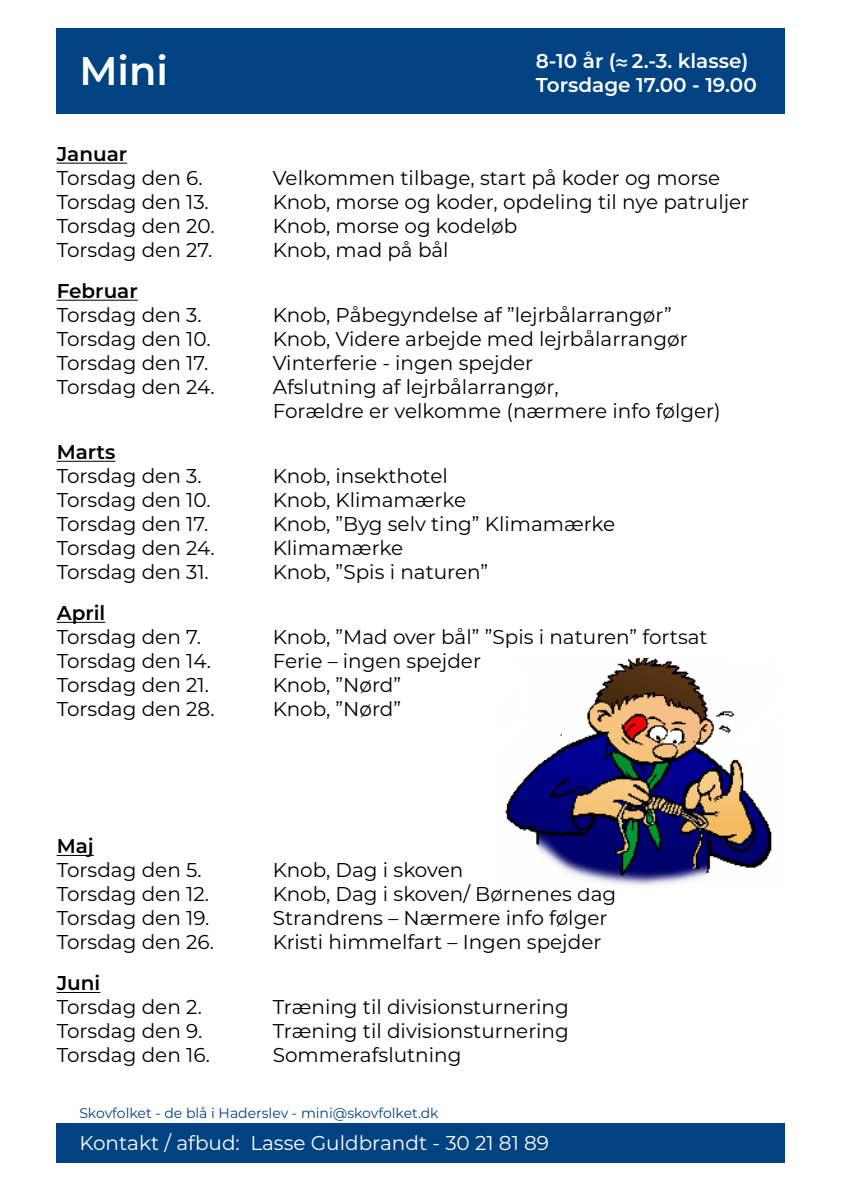
<style>
.page{position:relative;width:842px;height:1191px;background:#fff}
.page>*{position:absolute;margin:0;border:0;box-sizing:border-box;transform-origin:0 0}
.t1{font:600 40px "Montserrat";color:#fff}
.t2{font:20px/24px "Montserrat";color:#000}
.t3{font:600 20px/24px "Montserrat";color:#fff}
.t4{font:20px "Montserrat";color:#fff}
.t5{font:600 20px "Montserrat";color:#000}
.t6{font:14px "Montserrat";color:#004282}
.s1{font-family:"Myriad Pro";font-weight:700}
</style>
<div class="page">
<div style="left:57px;top:28px;width:728px;height:85px;background:#004282"></div>
<div style="left:57px;top:1123px;width:728px;height:39px;background:#004282"></div>
<hr style="left:57px;top:163px;width:70px;height:1px;background:#000">
<hr style="left:57px;top:300px;width:81px;height:1px;background:#000">
<hr style="left:57px;top:461px;width:58px;height:1px;background:#000">
<hr style="left:57px;top:622px;width:48px;height:1px;background:#000">
<hr style="left:57px;top:855px;width:37px;height:1px;background:#000">
<hr style="left:57px;top:992px;width:43px;height:1px;background:#000">
<img style="left:505px;top:658px;width:268px;height:228px">
<h1 class="t1" style="left:79px;top:42px;width:90px">Mini</h1>
<p class="t3" style="left:536px;top:48px;width:222px">8-10 år (<span class="s1">≈</span> 2.-3. klasse)<br>Torsdage 17.00 - 19.00</p>
<p class="t5" style="left:57px;top:140px;width:72px">Januar</p>
<p class="t2" style="left:57px;top:165px;width:148px">Torsdag den 6.</p>
<p class="t2" style="left:273px;top:165px;width:449px">Velkommen tilbage, start på koder og morse</p>
<p class="t2" style="left:57px;top:189px;width:154px">Torsdag den 13.</p>
<p class="t2" style="left:273px;top:189px;width:478px">Knob, morse og koder, opdeling til nye patruljer</p>
<p class="t2" style="left:57px;top:213px;width:159px">Torsdag den 20.</p>
<p class="t2" style="left:273px;top:213px;width:246px">Knob, morse og kodeløb</p>
<p class="t2" style="left:57px;top:237px;width:157px">Torsdag den 27.</p>
<p class="t2" style="left:273px;top:237px;width:177px">Knob, mad på bål</p>
<p class="t5" style="left:57px;top:277px;width:83px">Februar</p>
<p class="t2" style="left:57px;top:302px;width:146px">Torsdag den 3.</p>
<p class="t2" style="left:273px;top:302px;width:401px">Knob, Påbegyndelse af ”lejrbålarrangør”</p>
<p class="t2" style="left:57px;top:326px;width:155px">Torsdag den 10.</p>
<p class="t2" style="left:273px;top:326px;width:417px">Knob, Videre arbejde med lejrbålarrangør</p>
<p class="t2" style="left:57px;top:350px;width:153px">Torsdag den 17.</p>
<p class="t2" style="left:273px;top:350px;width:262px">Vinterferie - ingen spejder</p>
<p class="t2" style="left:57px;top:374px;width:160px">Torsdag den 24.</p>
<p class="t2" style="left:273px;top:374px;width:449px">Afslutning af lejrbålarrangør,<br>Forældre er velkomme (nærmere info følger)</p>
<p class="t5" style="left:57px;top:438px;width:60px">Marts</p>
<p class="t2" style="left:57px;top:463px;width:146px">Torsdag den 3.</p>
<p class="t2" style="left:273px;top:463px;width:177px">Knob, insekthotel</p>
<p class="t2" style="left:57px;top:487px;width:155px">Torsdag den 10.</p>
<p class="t2" style="left:273px;top:487px;width:195px">Knob, Klimamærke</p>
<p class="t2" style="left:57px;top:511px;width:153px">Torsdag den 17.</p>
<p class="t2" style="left:273px;top:511px;width:344px">Knob, ”Byg selv ting” Klimamærke</p>
<p class="t2" style="left:57px;top:535px;width:160px">Torsdag den 24.</p>
<p class="t2" style="left:273px;top:535px;width:132px">Klimamærke</p>
<p class="t2" style="left:57px;top:559px;width:154px">Torsdag den 31.</p>
<p class="t2" style="left:273px;top:559px;width:217px">Knob, ”Spis i naturen”</p>
<p class="t5" style="left:57px;top:599px;width:50px">April</p>
<p class="t2" style="left:57px;top:624px;width:146px">Torsdag den 7.</p>
<p class="t2" style="left:273px;top:624px;width:436px">Knob, ”Mad over bål” ”Spis i naturen” fortsat</p>
<p class="t2" style="left:57px;top:648px;width:156px">Torsdag den 14.</p>
<p class="t2" style="left:273px;top:648px;width:210px">Ferie – ingen spejder</p>
<p class="t2" style="left:57px;top:672px;width:154px">Torsdag den 21.</p>
<p class="t2" style="left:273px;top:672px;width:130px">Knob, ”Nørd”</p>
<p class="t2" style="left:57px;top:696px;width:159px">Torsdag den 28.</p>
<p class="t2" style="left:273px;top:696px;width:130px">Knob, ”Nørd”</p>
<p class="t5" style="left:57px;top:832px;width:39px">Maj</p>
<p class="t2" style="left:57px;top:857px;width:146px">Torsdag den 5.</p>
<p class="t2" style="left:273px;top:857px;width:192px">Knob, Dag i skoven</p>
<p class="t2" style="left:57px;top:881px;width:154px">Torsdag den 12.</p>
<p class="t2" style="left:273px;top:881px;width:345px">Knob, Dag i skoven/ Børnenes dag</p>
<p class="t2" style="left:57px;top:905px;width:154px">Torsdag den 19.</p>
<p class="t2" style="left:273px;top:905px;width:336px">Strandrens – Nærmere info følger</p>
<p class="t2" style="left:57px;top:929px;width:159px">Torsdag den 26.</p>
<p class="t2" style="left:273px;top:929px;width:330px">Kristi himmelfart – Ingen spejder</p>
<p class="t5" style="left:57px;top:969px;width:45px">Juni</p>
<p class="t2" style="left:57px;top:994px;width:147px">Torsdag den 2.</p>
<p class="t2" style="left:273px;top:994px;width:298px">Træning til divisionsturnering</p>
<p class="t2" style="left:57px;top:1018px;width:147px">Torsdag den 9.</p>
<p class="t2" style="left:273px;top:1018px;width:298px">Træning til divisionsturnering</p>
<p class="t2" style="left:57px;top:1042px;width:155px">Torsdag den 16.</p>
<p class="t2" style="left:273px;top:1042px;width:190px">Sommerafslutning</p>
<p class="t6" style="left:79px;top:1103px;width:361px">Skovfolket - de blå i Haderslev - mini@skovfolket.dk</p>
<p class="t4" style="left:79px;top:1128px;width:471px">Kontakt / afbud: Lasse Guldbrandt - 30 21 81 89</p>
</div>
